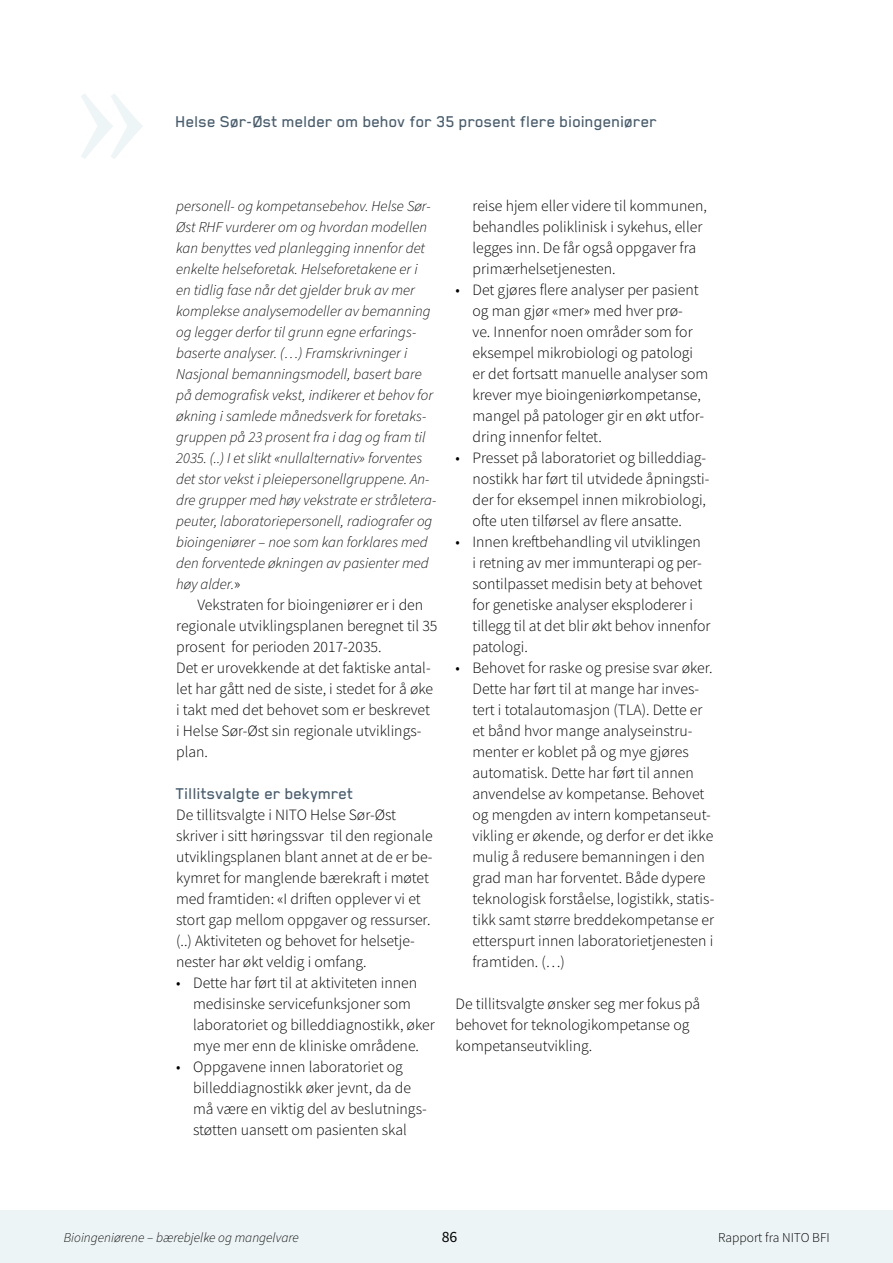
<style>
.page{position:relative;width:893px;height:1263px;background:#fff}
.page>*{position:absolute;margin:0;border:0;box-sizing:border-box;transform-origin:0 0}
.Overskrift_3{font:500 18px "Blender";color:#475c6d}
.Lister_med_innrykk_i{font:300 15.75px/21px "Source Sans Pro";color:#000}
.Overskrift_3-2{font:300 15.75px/21px "Source Sans Pro";color:#000}
.Brødtekst_med_5_mm_i{font:300 15.75px/21px "Source Sans Pro";color:#000}
.Brødtekst{font:300 15.75px/21px "Source Sans Pro";color:#000}
.t1{font:15.75px "Source Sans Pro";color:#000}
.Brødtekst_med_5_mm_i-2{font:italic 300 15px/21px "Source Sans Pro";color:#000}
.t2{font:italic 300 13.5px "Source Sans Pro";color:#000}
.t3{font:300 13.5px "Source Sans Pro";color:#000}
.s1{font-style:normal;font-size:15.75px}
</style>
<div class="page">
<div style="left:0;top:1211px;width:893px;height:52px;background:#edf4f5"></div>
<svg style="left:81px;top:94px;width:62px;height:65px"></svg>
<p class="Overskrift_3" style="left:176px;top:111px;width:483px">Helse Sør-Øst melder om behov for 35 prosent flere bioingeniører</p>
<p class="Brødtekst_med_5_mm_i-2" style="left:176px;top:196px;width:262px">personell- og kompetansebehov. Helse Sør-Øst RHF vurderer om og hvordan modellen kan benyttes ved planlegging innenfor det enkelte helseforetak. Helseforetakene er i<br>en tidlig fase når det gjelder bruk av mer komplekse analysemodeller av bemanning og legger derfor til grunn egne erfarings&shy;baserte analyser. (…) Framskrivninger i Nasjonal bemanningsmodell, basert bare på demografisk vekst, indikerer et behov for økning i samlede månedsverk for foretaks&shy;gruppen på 23 prosent fra i dag og fram til 2035. (..) I et slikt «nullalternativ» forventes det stor vekst i pleiepersonellgruppene. An&shy;dre grupper med høy vekstrate er stråletera&shy;peuter, laboratoriepersonell, radiografer og bioingeniører – noe som kan forklares med den forventede økningen av pasienter med høy alder.<span class="s1">»</span></p>
<p class="Brødtekst_med_5_mm_i" style="left:176px;top:594px;width:263px;text-indent:21px">Vekstraten for bioingeniører er i den regionale utviklingsplanen beregnet til 35 prosent for perioden 2017-2035.</p>
<p class="Lister_med_innrykk_i" style="left:176px;top:657px;width:258px">Det er urovekkende at det faktiske antal&shy;let har gått ned de siste, i stedet for å øke i takt med det behovet som er beskrevet i Helse Sør-Øst sin regionale utviklings&shy;plan.</p>
<p class="Overskrift_3" style="left:176px;top:783px;width:179px">Tillitsvalgte er bekymret</p>
<p class="Overskrift_3-2" style="left:176px;top:804px;width:258px">De tillitsvalgte i NITO Helse Sør-Øst skriver i sitt høringssvar til den regionale utviklingsplanen blant annet at de er be&shy;kymret for manglende bærekraft i møtet med framtiden: «I driften opplever vi et stort gap mellom oppgaver og ressurser. (..) Aktiviteten og behovet for helsetje&shy;nester har økt veldig i omfang.</p>
<p class="Lister_med_innrykk_i" style="left:193px;top:972px;width:243px;text-indent:-17px">• Dette har ført til at aktiviteten innen medisinske servicefunksjoner som laboratoriet og billeddiagnostikk, øker mye mer enn de kliniske områdene.</p>
<p class="Lister_med_innrykk_i" style="left:193px;top:1056px;width:235px;text-indent:-17px">• Oppgavene innen laboratoriet og billeddiagnostikk øker jevnt, da de må være en viktig del av beslutnings&shy;støtten uansett om pasienten skal</p>
<p class="Lister_med_innrykk_i" style="left:472px;top:195px;width:236px">reise hjem eller videre til kommunen, behandles poliklinisk i sykehus, eller legges inn. De får også oppgaver fra primærhelsetjenesten.</p>
<p class="Lister_med_innrykk_i" style="left:472px;top:279px;width:237px;text-indent:-17px">• Det gjøres flere analyser per pasient og man gjør «mer» med hver prø-<br>ve. Innenfor noen områder som for eksempel mikrobiologi og patologi er det fortsatt manuelle analyser som krever mye bioingeniørkompetanse, mangel på patologer gir en økt utfor&shy;dring innenfor feltet.</p>
<p class="Lister_med_innrykk_i" style="left:472px;top:447px;width:239px;text-indent:-17px">• Presset på laboratoriet og billeddiag&shy;nostikk har ført til utvidede åpningsti&shy;der for eksempel innen mikrobiologi, ofte uten tilførsel av flere ansatte.</p>
<p class="Lister_med_innrykk_i" style="left:472px;top:531px;width:240px;text-indent:-17px">• Innen kreftbehandling vil utviklingen<br>i retning av mer immunterapi og per&shy;sontilpasset medisin bety at behovet for genetiske analyser eksploderer i tillegg til at det blir økt behov innenfor patologi.</p>
<p class="Lister_med_innrykk_i" style="left:472px;top:657px;width:243px;text-indent:-17px">• Behovet for raske og presise svar øker.<br>Dette har ført til at mange har inves&shy;tert i totalautomasjon (TLA). Dette er et bånd hvor mange analyseinstru&shy;menter er koblet på og mye gjøres automatisk. Dette har ført til annen anvendelse av kompetanse. Behovet og mengden av intern kompetanseut&shy;vikling er økende, og derfor er det ikke mulig å redusere bemanningen i den grad man har forventet. Både dypere teknologisk forståelse, logistikk, statis&shy;tikk samt større breddekompetanse er etterspurt innen laboratorietjenesten i framtiden. (…)</p>
<p class="Brødtekst" style="left:455px;top:993px;width:246px">De tillitsvalgte ønsker seg mer fokus på behovet for teknologikompetanse og kompetanseutvikling.</p>
<p class="t2" style="left:64px;top:1228px;width:237px">Bioingeniørene – bærebjelke og mangelvare</p>
<p class="t1" style="left:442px;top:1226px;width:17px">86</p>
<p class="t3" style="left:718px;top:1229px;width:113px">Rapport fra NITO BFI</p>
</div>
